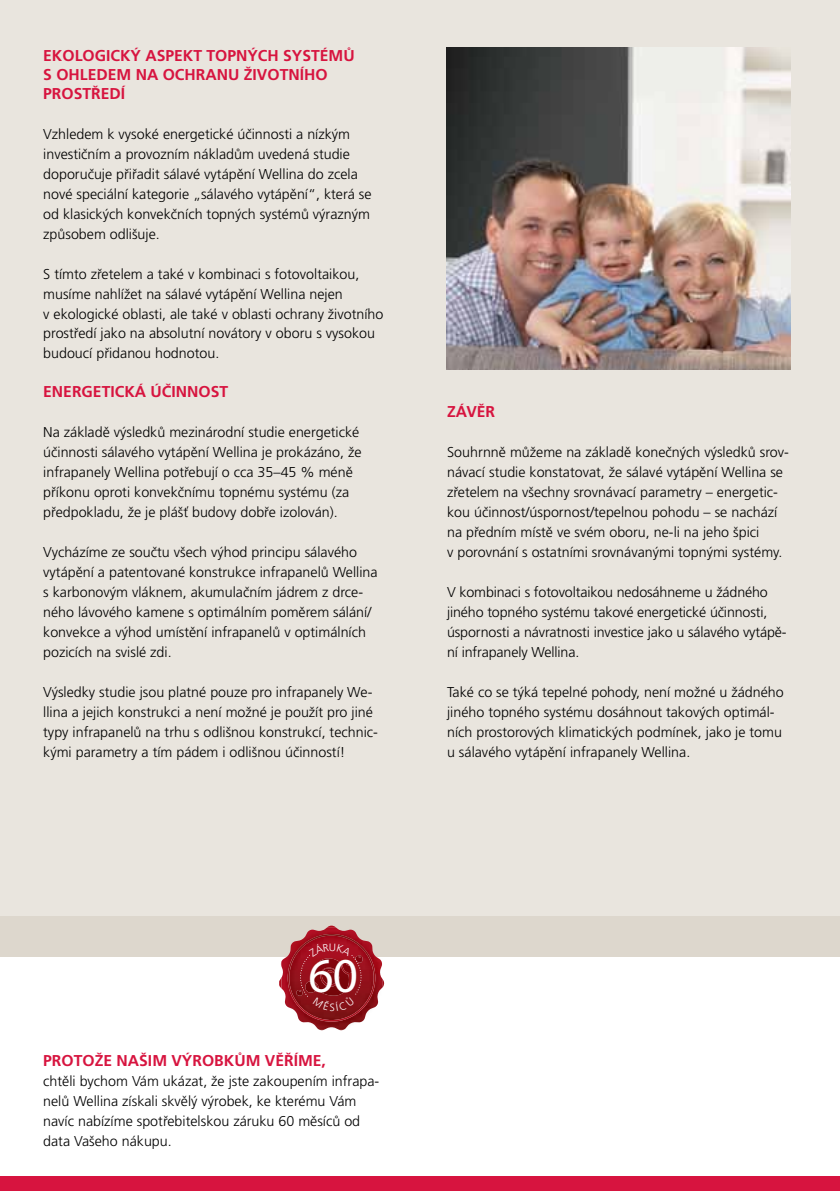
<style>
.page{position:relative;width:840px;height:1191px;background:#fff}
.page>*{position:absolute;margin:0;border:0;box-sizing:border-box;transform-origin:0 0}
.t1{font:49px "Cronos Pro";color:#fff}
.t2{font:700 15.6px "Frutiger CE";color:#d7143f}
.t3{font:300 14.2px/20px "Frutiger CE";color:#000}
</style>
<div class="page">
<div style="left:0;top:0;width:839px;height:927px;background:#e9e5de"></div>
<div style="left:0;top:1176px;width:839px;height:15px;background:#d7143f"></div>
<div style="left:0;top:916px;width:839px;height:41px;background:#ddd7cd"></div>
<img style="left:446px;top:48px;width:343px;height:321px">
<svg style="left:279px;top:925px;width:105px;height:105px"></svg>
<p class="t2" style="left:43px;top:47px;width:20px">EKOLO</p>
<p class="t2" style="left:95px;top:47px;width:90px">GICKÝ ASPEKT</p>
<p class="t2" style="left:206px;top:47px;width:87px">TOPNÝCH SYST</p>
<p class="t2" style="left:320px;top:47px;width:36px">ÉMŮ</p>
<p class="t2" style="left:43px;top:66px;width:47px">SOHLEDE</p>
<p class="t2" style="left:116px;top:66px;width:91px">M NA OCHRANU</p>
<p class="t2" style="left:244px;top:66px;width:19px">ŽIVOTNÍ</p>
<p class="t2" style="left:304px;top:66px;width:22px">HO</p>
<p class="t2" style="left:43px;top:85px;width:20px">PROST</p>
<p class="t2" style="left:91px;top:85px;width:19px">ŘEDÍ</p>
<p class="t3" style="left:43px;top:124px;width:329px">Vzhledem k vysoké energetické účinnosti a nízkým investičním a provozním nákladům uvedená studie doporučuje přiřadit sálavé vytápění Wellina do zcela nové speciální kategorie „sálavého vytápění“, která se od klasických konvekčních topných systémů výrazným způsobem odlišuje.</p>
<p class="t3" style="left:43px;top:263px;width:341px">S tímto zřetelem a také v kombinaci s fotovoltaikou, musíme nahlížet na sálavé vytápění Wellina nejen<br>v ekologické oblasti, ale také v oblasti ochrany životního prostředí jako na absolutní novátory v oboru s vysokou budoucí přidanou hodnotou.</p>
<p class="t2" style="left:43px;top:383px;width:20px">ENER</p>
<p class="t2" style="left:82px;top:383px;width:21px">GETICKÁ</p>
<p class="t2" style="left:150px;top:383px;width:32px">ÚČINNOST</p>
<p class="t3" style="left:43px;top:422px;width:319px">Na základě výsledků mezinárodní studie energetické účinnosti sálavého vytápění Wellina je prokázáno, že infrapanely Wellina potřebují o cca 35–45 % méně příkonu oproti konvekčnímu topnému systému (za předpokladu, že je plášť budovy dobře izolován).</p>
<p class="t3" style="left:43px;top:542px;width:336px">Vycházíme ze součtu všech výhod principu sálavého vytápění a patentované konstrukce infrapanelů Wellina s karbonovým vláknem, akumulačním jádrem z drce&shy;ného lávového kamene s optimálním poměrem sálání/ konvekce a výhod umístění infrapanelů v optimálních pozicích na svislé zdi.</p>
<p class="t3" style="left:43px;top:682px;width:336px">Výsledky studie jsou platné pouze pro infrapanely We&shy;llina a jejich konstrukci a není možné je použít pro jiné typy infrapanelů na trhu s odlišnou konstrukcí, technic&shy;kými parametry a tím pádem i odlišnou účinností!</p>
<p class="t2" style="left:447px;top:403px;width:46px">ZÁVĚR</p>
<p class="t3" style="left:447px;top:442px;width:343px">Souhrnně můžeme na základě konečných výsledků srov&shy;návací studie konstatovat, že sálavé vytápění Wellina se zřetelem na všechny srovnávací parametry – energetic&shy;kou účinnost/úspornost/tepelnou pohodu – se nachází na předním místě ve svém oboru, ne-li na jeho špici<br>v porovnání s ostatními srovnávanými topnými systémy.</p>
<p class="t3" style="left:447px;top:582px;width:341px">V kombinaci s fotovoltaikou nedosáhneme u žádného jiného topného systému takové energetické účinnosti, úspornosti a návratnosti investice jako u sálavého vytápě&shy;ní infrapanely Wellina.</p>
<p class="t3" style="left:447px;top:681px;width:338px">Také co se týká tepelné pohody, není možné u žádného jiného topného systému dosáhnout takových optimál&shy;ních prostorových klimatických podmínek, jako je tomu u sálavého vytápění infrapanely Wellina.</p>
<h1 class="t1" style="left:308px;top:945px;width:51px">60</h1>
<p class="t2" style="left:43px;top:1051px;width:11px">PROTO</p>
<p class="t2" style="left:95px;top:1051px;width:232px">ŽE NAŠIM VÝROBKŮM VĚŘÍME,</p>
<p class="t3" style="left:43px;top:1071px;width:337px">chtěli bychom Vám ukázat, že jste zakoupením infrapa&shy;nelů Wellina získali skvělý výrobek, ke kterému Vám navíc nabízíme spotřebitelskou záruku 60 měsíců od data Vašeho nákupu.</p>
</div>
